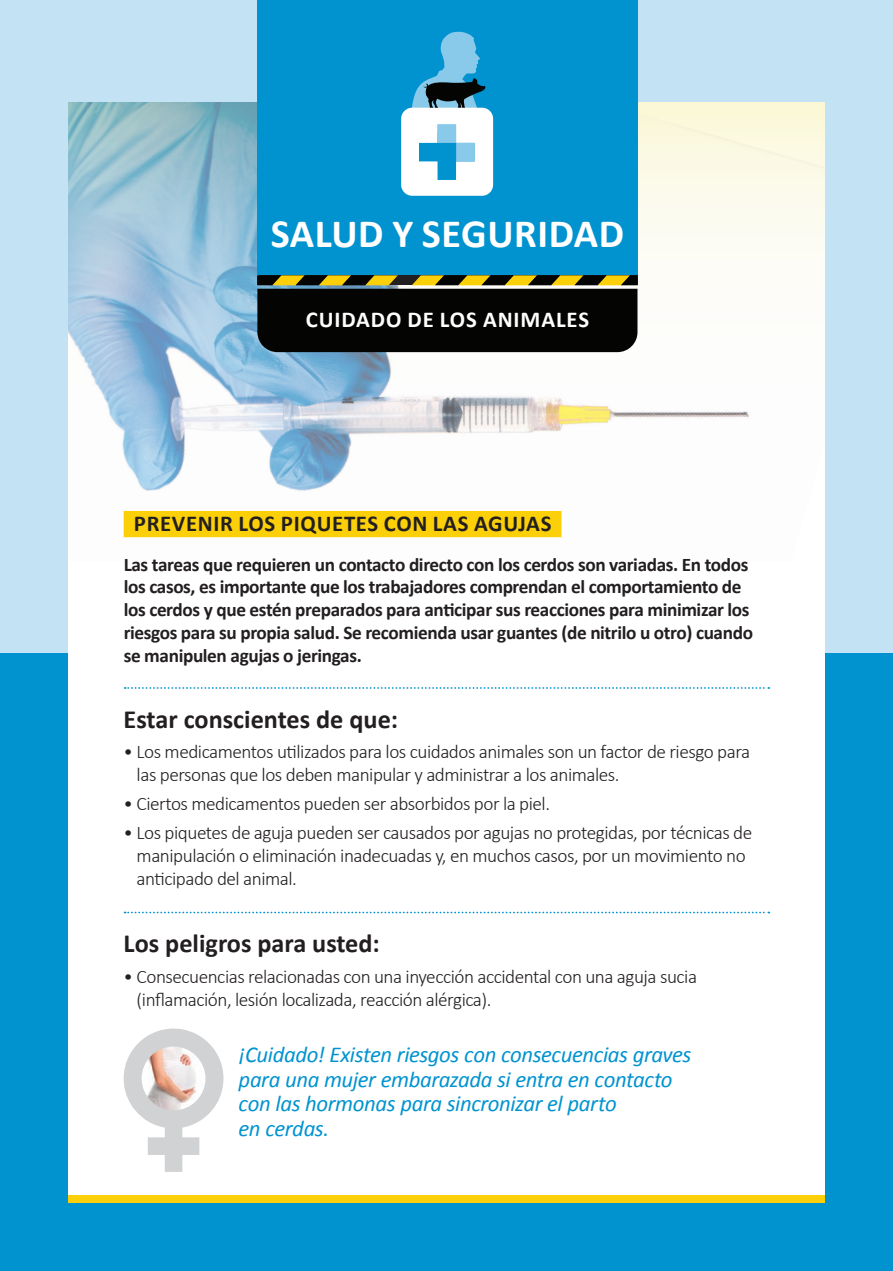
<style>
.page{position:relative;width:893px;height:1271px;background:#fff}
.page>*{position:absolute;margin:0;border:0;box-sizing:border-box;transform-origin:0 0}
.t1{font:700 40.25px "Calibri";letter-spacing:.015em;color:#fff}
.t2{font:700 26.25px "Calibri";color:#231f20}
.t3{font:italic 22.75px/24.5px "Calibri";letter-spacing:-.015em;color:#0093d0}
.t4{font:700 22.75px "Calibri";letter-spacing:.03em;color:#231f20}
.t5{font:700 22.75px "Calibri";letter-spacing:.04em;color:#fff}
.t6{font:300 19.25px/22.8px "Calibri";letter-spacing:-.025em;color:#231f20}
.t7{font:700 19.25px/22.8px "Calibri";letter-spacing:-.02em;color:#231f20}
</style>
<div class="page">
<div style="left:0;top:0;width:892px;height:1270px;background:#c3e2f3"></div>
<div style="left:0;top:652px;width:892px;height:618px;background:#0093d0"></div>
<div style="left:68px;top:103px;width:756px;height:1099px;background:#fff"></div>
<div style="left:68px;top:1195px;width:756px;height:7px;background:#fcd008"></div>
<img style="left:68px;top:103px;width:756px;height:435px">
<div style="left:258px;top:0;width:380px;height:275px;background:#0093d0"></div>
<svg style="left:257px;top:275px;width:380px;height:77px;background:#1d1c0f"></svg>
<svg style="left:401px;top:31px;width:92px;height:165px"></svg>
<svg style="left:125px;top:687px;width:644px;height:2px"></svg>
<svg style="left:125px;top:911px;width:644px;height:2px"></svg>
<svg style="left:124px;top:1028px;width:99px;height:143px"></svg>
<div style="left:124px;top:511px;width:437px;height:26px;background:#fcd008"></div>
<svg style="left:886px;top:1264px;width:7px;height:7px"></svg>
<h1 class="t1" style="left:271px;top:209px;width:355px">SALUD Y SEGURIDAD</h1>
<p class="t5" style="left:306px;top:305px;width:285px">CUIDADO DE LOS ANIMALES</p>
<p class="t4" style="left:134px;top:509px;width:419px">PREVENIR LOS PIQUETES CON LAS AGUJAS</p>
<p class="t7" style="left:124px;top:552px;width:630px">Las tareas que requieren un contacto directo con los cerdos son variadas. En todos los casos, es importante que los trabajadores comprendan el comportamiento de los cerdos y que estén preparados para anticipar sus reacciones para minimizar los riesgos para su propia salud. Se recomienda usar guantes (de nitrilo u otro) cuando se manipulen agujas o jeringas.</p>
<h2 class="t2" style="left:124px;top:702px;width:276px">Estar conscientes de que:</h2>
<p class="t6" style="left:137px;top:739px;width:615px;text-indent:-13px">• Los medicamentos utilizados para los cuidados animales son un factor de riesgo para las personas que los deben manipular y administrar a los animales.</p>
<p class="t6" style="left:124px;top:791px;width:428px">• Ciertos medicamentos pueden ser absorbidos por la piel.</p>
<p class="t6" style="left:137px;top:820px;width:617px;text-indent:-13px">• Los piquetes de aguja pueden ser causados por agujas no protegidas, por técnicas de manipulación o eliminación inadecuadas y, en muchos casos, por un movimiento no anticipado del animal.</p>
<h2 class="t2" style="left:124px;top:927px;width:258px">Los peligros para usted:</h2>
<p class="t6" style="left:137px;top:964px;width:562px;text-indent:-13px">• Consecuencias relacionadas con una inyección accidental con una aguja sucia (inflamación, lesión localizada, reacción alérgica).</p>
<p class="t3" style="left:238px;top:1041px;width:454px">¡Cuidado! Existen riesgos con consecuencias graves para una mujer embarazada si entra en contacto con las hormonas para sincronizar el parto<br>en cerdas.</p>
</div>
